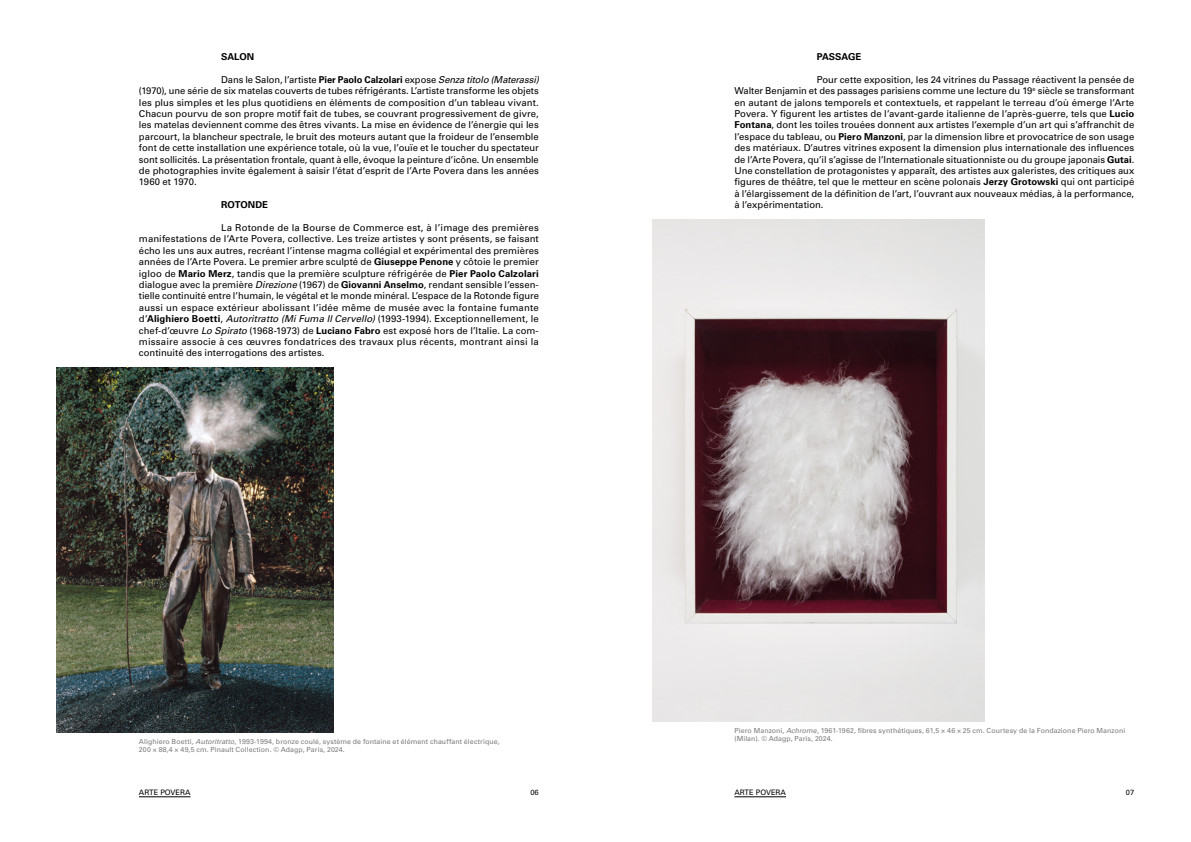
<style>
.page{position:relative;width:1191px;height:842px;background:#fff}
.page>*{position:absolute;margin:0;border:0;box-sizing:border-box;transform-origin:0 0}
.t1{font:9.5px/11.4px "Univers LT Std";color:#000;text-align:justify}
.t2{font:700 9.5px "Univers LT Std";letter-spacing:-.005em;color:#000}
.t3{font:7.5px "Univers LT Std";color:#000}
.t4{font:7px/8.4px "Univers LT Std";letter-spacing:.01em;color:#7c7b7b}
.s1{font-weight:700}
.s2{font-style:italic}
</style>
<div class="page">
<hr style="left:734px;top:797px;width:52px;height:1px;background:#000">
<hr style="left:139px;top:797px;width:51px;height:1px;background:#000">
<img style="left:57px;top:368px;width:276px;height:365px">
<img style="left:652px;top:220px;width:333px;height:501px">
<p class="t2" style="left:221px;top:51px;width:35px">SALON</p>
<p class="t1" style="left:139px;top:74px;width:401px;text-indent:82px">Dans le Salon, l’artiste <span class="s1">Pier Paolo Calzolari</span> expose <span class="s2">Senza titolo (Materassi) </span>(1970), une série de six matelas couverts de tubes réfrigérants. L’artiste transforme les objets les plus simples et les plus quotidiens en éléments de composition d’un tableau vivant.<br>Chacun pourvu de son propre motif fait de tubes, se couvrant progressivement de givre, les matelas deviennent comme des êtres vivants. La mise en évidence de l’énergie qui les parcourt, la blancheur spectrale, le bruit des moteurs autant que la froideur de l’ensemble font de cette installation une expérience totale, où la vue, l’ouïe et le toucher du spectateur sont sollicités. La présentation frontale, quant à elle, évoque la peinture d’icône. Un ensemble de photographies invite également à saisir l’état d’esprit de l’Arte Povera dans les années 1960 et 1970.</p>
<p class="t2" style="left:221px;top:199px;width:48px">ROTONDE</p>
<p class="t1" style="left:139px;top:222px;width:401px;text-indent:82px">La Rotonde de la Bourse de Commerce est, à l’image des premières manifestations de l’Arte Povera, collective. Les treize artistes y sont présents, se faisant écho les uns aux autres, recréant l’intense magma collégial et expérimental des premières années de l’Arte Povera. Le premier arbre sculpté de <span class="s1">Giuseppe Penone</span> y côtoie le premier igloo de <span class="s1">Mario Merz</span>, tandis que la première sculpture réfrigérée de <span class="s1">Pier Paolo Calzolari </span>dialogue avec la première <span class="s2">Direzione</span> (1967) de <span class="s1">Giovanni Anselmo</span>, rendant sensible l’essen&shy;tielle continuité entre l’humain, le végétal et le monde minéral. L’espace de la Rotonde figure aussi un espace extérieur abolissant l’idée même de musée avec la fontaine fumante d’<span class="s1">Alighiero Boetti</span>, <span class="s2">Autoritratto (Mi Fuma Il Cervello)</span> (1993-1994). Exceptionnellement, le chef-d’œuvre <span class="s2">Lo Spirato</span> (1968-1973) de <span class="s1">Luciano Fabro</span> est exposé hors de l’Italie. La com&shy;missaire associe à ces œuvres fondatrices des travaux plus récents, montrant ainsi la continuité des interrogations des artistes.</p>
<p class="t4" style="left:139px;top:737px;width:362px">Alighiero Boetti, <span class="s2">Autoritratto</span>, 1993-1994, bronze coulé, système de fontaine et élément chauffant électrique,<br>200 × 88,4 × 49,5 cm. Pinault Collection. © Adagp, Paris, 2024.</p>
<p class="t2" style="left:816px;top:51px;width:46px">PASSAGE</p>
<p class="t1" style="left:734px;top:74px;width:401px;text-indent:82px">Pour cette exposition, les 24 vitrines du Passage réactivent la pensée de Walter Benjamin et des passages parisiens comme une lecture du 19<sup>e</sup> siècle se transformant en autant de jalons temporels et contextuels, et rappelant le terreau d’où émerge l’Arte Povera. Y figurent les artistes de l’avant-garde italienne de l’après-guerre, tels que <span class="s1">Lucio Fontana</span>, dont les toiles trouées donnent aux artistes l’exemple d’un art qui s’affranchit de l’espace du tableau, ou <span class="s1">Piero Manzoni</span>, par la dimension libre et provocatrice de son usage des matériaux. D’autres vitrines exposent la dimension plus internationale des influences de l’Arte Povera, qu’il s’agisse de l’Internationale situationniste ou du groupe japonais <span class="s1">Gutai</span>.<br>Une constellation de protagonistes y apparaît, des artistes aux galeristes, des critiques aux figures de théâtre, tel que le metteur en scène polonais <span class="s1">Jerzy Grotowski</span> qui ont participé à l’élargissement de la définition de l’art, l’ouvrant aux nouveaux médias, à la performance, à l’expérimentation.</p>
<p class="t4" style="left:734px;top:726px;width:392px">Piero Manzoni, <span class="s2">Achrome</span>, 1961-1962, fibres synthétiques, 61,5 × 46 × 25 cm. Courtesy de la Fondazione Piero Manzoni (Milan). © Adagp, Paris, 2024.</p>
<p class="t3" style="left:139px;top:788px;width:53px">ARTE POVERA</p>
<p class="t3" style="left:530px;top:788px;width:10px">06</p>
<p class="t3" style="left:734px;top:788px;width:53px">ARTE POVERA</p>
<p class="t3" style="left:1126px;top:788px;width:10px">07</p>
</div>
